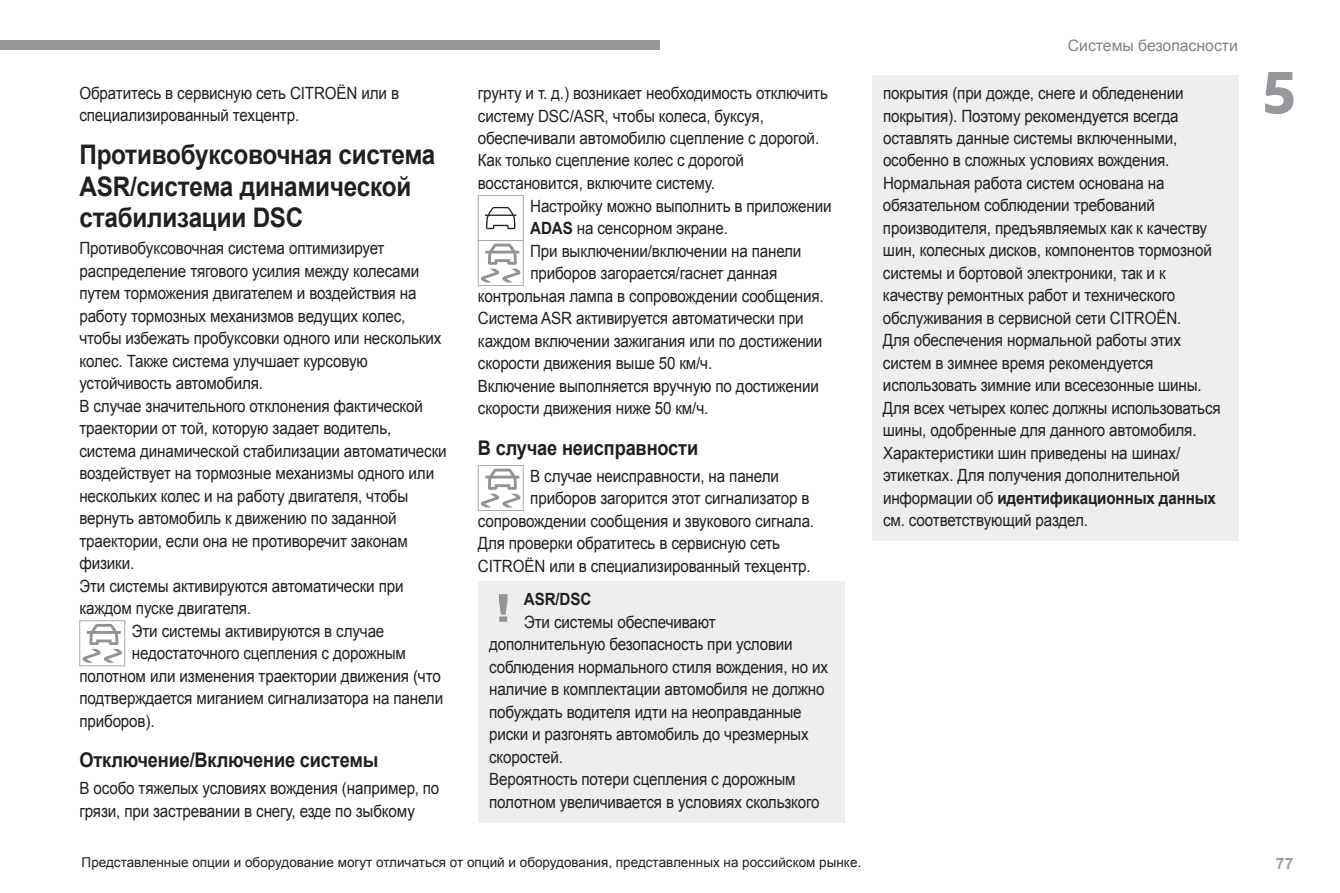
<style>
.page{position:relative;width:1340px;height:893px;background:#fff}
.page>*{position:absolute;margin:0;border:0;box-sizing:border-box;transform-origin:0 0}
.t1{font:700 60.75px "Peugeot";color:#95979a}
.t2{font:700 27px/31.5px "Arial";letter-spacing:-.01em;color:#231f20;scale:.9 1}
.t3{font:700 20.25px "Arial";letter-spacing:-.01em;color:#231f20;scale:.9 1}
.t4{font:16.88px/22.5px "Arial";letter-spacing:-.01em;color:#231f20;scale:.9 1}
.t5{font:700 16.88px "Arial";letter-spacing:-.01em;color:#231f20;scale:.9 1}
.t6{font:15.75px "Arial";color:#808285}
.t7{font:700 15.75px "Arial";color:#9b9da0}
.t8{font:13.5px "Arial";color:#231f20}
.s1{font-weight:700}
.s2{color:#9c9ea1}
</style>
<div class="page">
<div style="left:0;top:40px;width:659px;height:10px;background:#95979a"></div>
<div style="left:478px;top:582px;width:366px;height:38px;background:#eeeeef"></div>
<div style="left:478px;top:604px;width:366px;height:174px;background:#eeeeef"></div>
<div style="left:478px;top:762px;width:366px;height:61px;background:#eeeeef"></div>
<svg style="left:485px;top:207px;width:31px;height:22px"></svg>
<div style="left:478px;top:195px;width:45px;height:46px;border:1px solid #a7a9ac"></div>
<svg style="left:481px;top:244px;width:39px;height:38px"></svg>
<div style="left:478px;top:240px;width:45px;height:46px;border:1px solid #a7a9ac"></div>
<svg style="left:481px;top:469px;width:39px;height:38px"></svg>
<div style="left:478px;top:465px;width:45px;height:46px;border:1px solid #a7a9ac"></div>
<svg style="left:499px;top:594px;width:8px;height:28px"></svg>
<div style="left:871px;top:75px;width:367px;height:106px;background:#eeeeef"></div>
<div style="left:871px;top:165px;width:367px;height:174px;background:#eeeeef"></div>
<div style="left:871px;top:323px;width:367px;height:128px;background:#eeeeef"></div>
<div style="left:871px;top:435px;width:367px;height:106px;background:#eeeeef"></div>
<svg style="left:82px;top:624px;width:40px;height:39px"></svg>
<div style="left:79px;top:620px;width:46px;height:46px;border:1px solid #a7a9ac"></div>
<p class="t4" style="left:79px;top:82px;width:357px">Обратитесь в сервисную сеть CITROËN или в специализированный техцентр.</p>
<h2 class="t2" style="left:79px;top:140px;width:397px">Противобуксовочная система<br>ASR/система динамической стабилизации DSC</h2>
<p class="t4" style="left:79px;top:237px;width:340px">Противобуксовочная система оптимизирует</p>
<p class="t4" style="left:79px;top:260px;width:379px">распределение тягового усилия между колесами</p>
<p class="t4" style="left:79px;top:282px;width:376px">путем торможения двигателем и воздействия на</p>
<p class="t4" style="left:79px;top:305px;width:364px">работу тормозных механизмов ведущих колес,</p>
<p class="t4" style="left:79px;top:327px;width:403px">чтобы избежать пробуксовки одного или нескольких</p>
<p class="t4" style="left:79px;top:350px;width:322px">колес. Также система улучшает курсовую</p>
<p class="t4" style="left:79px;top:372px;width:206px">устойчивость автомобиля.</p>
<p class="t4" style="left:79px;top:395px;width:383px">В случае значительного отклонения фактической</p>
<p class="t4" style="left:79px;top:417px;width:348px">траектории от той, которую задает водитель,</p>
<p class="t4" style="left:79px;top:440px;width:409px">система динамической стабилизации автоматически</p>
<p class="t4" style="left:79px;top:462px;width:395px">воздействует на тормозные механизмы одного или</p>
<p class="t4" style="left:79px;top:485px;width:367px">нескольких колес и на работу двигателя, чтобы</p>
<p class="t4" style="left:79px;top:507px;width:354px">вернуть автомобиль к движению по заданной</p>
<p class="t4" style="left:79px;top:530px;width:366px">траектории, если она не противоречит законам</p>
<p class="t4" style="left:79px;top:552px;width:63px">физики.</p>
<p class="t4" style="left:79px;top:575px;width:362px">Эти системы активируются автоматически при</p>
<p class="t4" style="left:79px;top:597px;width:192px">каждом пуске двигателя.</p>
<p class="t4" style="left:132px;top:620px;width:282px">Эти системы активируются в случае</p>
<p class="t4" style="left:132px;top:642px;width:306px">недостаточного сцепления с дорожным</p>
<p class="t4" style="left:79px;top:665px;width:403px">полотном или изменения траектории движения (что</p>
<p class="t4" style="left:79px;top:687px;width:406px">подтверждается миганием сигнализатора на панели</p>
<p class="t4" style="left:79px;top:710px;width:85px">приборов).</p>
<p class="t3" style="left:79px;top:747px;width:333px">Отключение/Включение системы</p>
<p class="t4" style="left:79px;top:777px;width:401px">В особо тяжелых условиях вождения (например, по грязи, при застревании в снегу, езде по зыбкому</p>
<p class="t4" style="left:478px;top:82px;width:390px">грунту и т. д.) возникает необходимость отключить систему DSC/ASR, чтобы колеса, буксуя, обеспечивали автомобилю сцепление с дорогой.<br>Как только сцепление колес с дорогой восстановится, включите систему.</p>
<p class="t4" style="left:530px;top:195px;width:336px">Настройку можно выполнить в приложении</p>
<p class="t4" style="left:530px;top:217px;width:221px"><span class="s1">ADAS</span> на сенсорном экране.</p>
<p class="t4" style="left:530px;top:240px;width:303px">При выключении/включении на панели</p>
<p class="t4" style="left:530px;top:262px;width:276px">приборов загорается/гаснет данная</p>
<p class="t4" style="left:478px;top:284px;width:386px">контрольная лампа в сопровождении сообщения.</p>
<p class="t4" style="left:478px;top:307px;width:363px">Система ASR активируется автоматически при</p>
<p class="t4" style="left:478px;top:329px;width:384px">каждом включении зажигания или по достижении</p>
<p class="t4" style="left:478px;top:352px;width:262px">скорости движения выше 50 км/ч.</p>
<p class="t4" style="left:478px;top:374px;width:380px">Включение выполняется вручную по достижении</p>
<p class="t4" style="left:478px;top:397px;width:257px">скорости движения ниже 50 км/ч.</p>
<p class="t3" style="left:478px;top:434px;width:246px">В случае неисправности</p>
<p class="t4" style="left:530px;top:465px;width:278px">В случае неисправности, на панели</p>
<p class="t4" style="left:530px;top:487px;width:312px">приборов загорится этот сигнализатор в</p>
<p class="t4" style="left:478px;top:509px;width:375px">сопровождении сообщения и звукового сигнала.</p>
<p class="t4" style="left:478px;top:532px;width:337px">Для проверки обратитесь в сервисную сеть</p>
<p class="t4" style="left:478px;top:554px;width:371px">CITROËN или в специализированный техцентр.</p>
<p class="t5" style="left:524px;top:588px;width:76px">ASR/DSC</p>
<p class="t4" style="left:489px;top:611px;width:378px;text-indent:35px">Эти системы обеспечивают дополнительную безопасность при условии соблюдения нормального стиля вождения, но их наличие в комплектации автомобиля не должно побуждать водителя идти на неоправданные риски и разгонять автомобиль до чрезмерных скоростей.<br>Вероятность потери сцепления с дорожным полотном увеличивается в условиях скользкого</p>
<p class="t8" style="left:82px;top:853px;width:781px">Представленные опции и оборудование могут отличаться от опций и оборудования, представленных на российском рынке.</p>
<p class="t6" style="left:1067px;top:35px;width:171px">Системы безопасности</p>
<p class="t4" style="left:882px;top:82px;width:377px">покрытия (при дожде, снеге и обледенении покрытия). Поэтому рекомендуется всегда оставлять данные системы включенными, особенно в сложных условиях вождения.<br>Нормальная работа систем основана на обязательном соблюдении требований производителя, предъявляемых как к качеству шин, колесных дисков, компонентов тормозной системы и бортовой электроники, так и к качеству ремонтных работ и технического обслуживания в сервисной сети CITROËN.<br>Для обеспечения нормальной работы этих систем в зимнее время рекомендуется использовать зимние или всесезонные шины.<br>Для всех четырех колес должны использоваться шины, одобренные для данного автомобиля.<br>Характеристики шин приведены на шинах/ этикетках. Для получения дополнительной информации об <span class="s1">идентификационных данных </span>см. соответствующий раздел.</p>
<h1 class="t1" style="left:1261px;top:51px;width:37px">5</h1>
<p class="t7" style="left:1275px;top:853px;width:19px">7 7<span class="s2">3</span></p>
</div>
